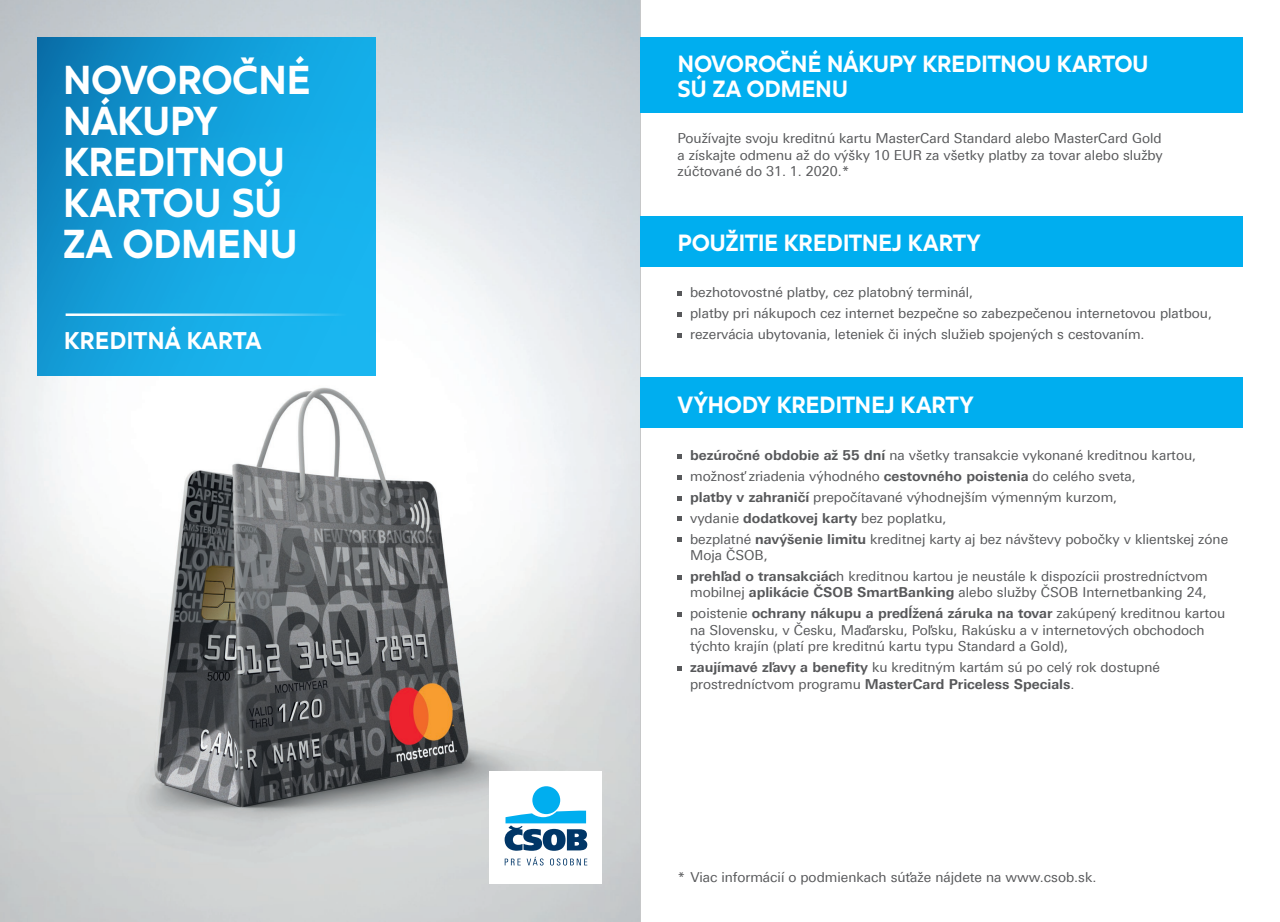
<style>
.page{position:relative;width:1280px;height:922px;background:#fff}
.page>*{position:absolute;margin:0;border:0;box-sizing:border-box;transform-origin:0 0}
.t1{font:700 39.75px/41.1px "Juli Sans";letter-spacing:-.015em;color:#fff}
.t2{font:700 23.81px "Juli Sans";color:#fff}
.t3{font:700 23.12px/25px "Juli Sans";letter-spacing:-.02em;color:#fff}
.t4{font:13.75px/20.9px "Linotype Univers 430";color:#57585a}
.t5{font:700 13.75px "Linotype Univers 630";color:#57585a}
.s1{font-family:"Linotype Univers 630";font-weight:700}
.s2{font-family:"Linotype Univers 430";font-weight:400}
</style>
<div class="page">
<hr style="left:640px;top:0;width:1px;height:922px;background:#8e9091">
<img style="left:0;top:0;width:640px;height:922px">
<svg style="left:38px;top:38px;width:338px;height:338px;background:#13a1dc"></svg>
<div style="left:640px;top:38px;width:602px;height:75px;background:#00aeef"></div>
<div style="left:640px;top:217px;width:602px;height:50px;background:#00aeef"></div>
<div style="left:640px;top:378px;width:602px;height:50px;background:#00aeef"></div>
<svg style="left:678px;top:291px;width:4px;height:5px"></svg>
<svg style="left:678px;top:312px;width:4px;height:5px"></svg>
<svg style="left:678px;top:333px;width:4px;height:4px"></svg>
<svg style="left:678px;top:454px;width:4px;height:4px"></svg>
<svg style="left:678px;top:475px;width:4px;height:4px"></svg>
<svg style="left:678px;top:496px;width:4px;height:4px"></svg>
<svg style="left:678px;top:517px;width:4px;height:4px"></svg>
<svg style="left:678px;top:538px;width:4px;height:4px"></svg>
<svg style="left:678px;top:575px;width:4px;height:4px"></svg>
<svg style="left:678px;top:612px;width:4px;height:5px"></svg>
<svg style="left:678px;top:666px;width:4px;height:5px"></svg>
<hr style="left:66px;top:313px;width:282px;height:3px;background:#fff">
<div style="left:490px;top:771px;width:112px;height:113px;background:#fff"></div>
<div style="left:532px;top:786px;width:28px;height:28px;background:#00aeef;border-radius:50%"></div>
<svg style="left:505px;top:810px;width:82px;height:41px"></svg>
<svg style="left:505px;top:857px;width:82px;height:8px"></svg>
<h1 class="t1" style="left:63px;top:54px;width:250px">NOVOROČNÉ<br>NÁKUPY<br>KREDITNOU<br>KARTOU SÚ<br>ZA ODMENU</h1>
<h2 class="t2" style="left:64px;top:321px;width:199px">KREDITNÁ KARTA</h2>
<h3 class="t3" style="left:678px;top:48px;width:473px">NOVOROČNÉ NÁKUPY KREDITNOU KARTOU<br>SÚ ZA ODMENU</h3>
<p class="t4" style="left:678px;top:130px;width:487px;line-height:16.5px;text-align:justify">Používajte svoju kreditnú kartu MasterCard Standard alebo MasterCard Gold a získajte odmenu až do výšky 10 EUR za všetky platby za tovar alebo služby zúčtované do 31. 1. 2020.*</p>
<h3 class="t3" style="left:678px;top:227px;width:305px">POUŽITIE KREDITNEJ KARTY</h3>
<p class="t4" style="left:690px;top:282px;width:523px">bezhotovostné platby, cez platobný terminál,<br>platby pri nákupoch cez internet bezpečne so zabezpečenou internetovou platbou, rezervácia ubytovania, leteniek či iných služieb spojených s cestovaním.</p>
<h3 class="t3" style="left:678px;top:390px;width:298px">VÝHODY KREDITNEJ KARTY</h3>
<p class="t4" style="left:690px;top:445px;width:540px"><span class="s1">bezúročné obdobie až 55 dní</span> na všetky transakcie vykonané kreditnou kartou, možnosť zriadenia výhodného <span class="s1">cestovného poistenia</span> do celého sveta,<br><span class="s1">platby v zahraničí</span> prepočítavané výhodnejším výmenným kurzom,<br>vydanie <span class="s1">dodatkovej karty</span> bez poplatku,<br>bezplatné <span class="s1">navýšenie limitu</span> kreditnej karty aj bez návštevy pobočky v klientskej zóne</p>
<p class="t4" style="left:690px;top:545px;width:519px">Moja ČSOB,<br><span class="s1">prehľad o transakciác</span>h kreditnou kartou je neustále k dispozícii prostredníctvom</p>
<p class="t4" style="left:690px;top:582px;width:518px">mobilnej <span class="s1">aplikácie ČSOB SmartBanking</span> alebo služby ČSOB Internetbanking 24,</p>
<p class="t5" style="left:690px;top:605px;width:537px"><span class="s2">poistenie</span> ochrany nákupu a predĺžená záruka na tovar <span class="s2">zakúpený kreditnou kartou</span></p>
<p class="t4" style="left:690px;top:622px;width:516px;line-height:16.5px">na Slovensku, v Česku, Maďarsku, Poľsku, Rakúsku a v internetových obchodoch týchto krajín (platí pre kreditnú kartu typu Standard a Gold),</p>
<p class="t4" style="left:690px;top:657px;width:471px"><span class="s1">zaujímavé zľavy a benefity</span> ku kreditným kartám sú po celý rok dostupné</p>
<p class="t5" style="left:690px;top:675px;width:386px"><span class="s2">prostredníctvom programu</span> MasterCard Priceless Specials<span class="s2">.</span></p>
<p class="t4" style="left:678px;top:867px;width:420px">* Viac informácií o podmienkach súťaže nájdete na www.csob.sk.</p>
</div>
